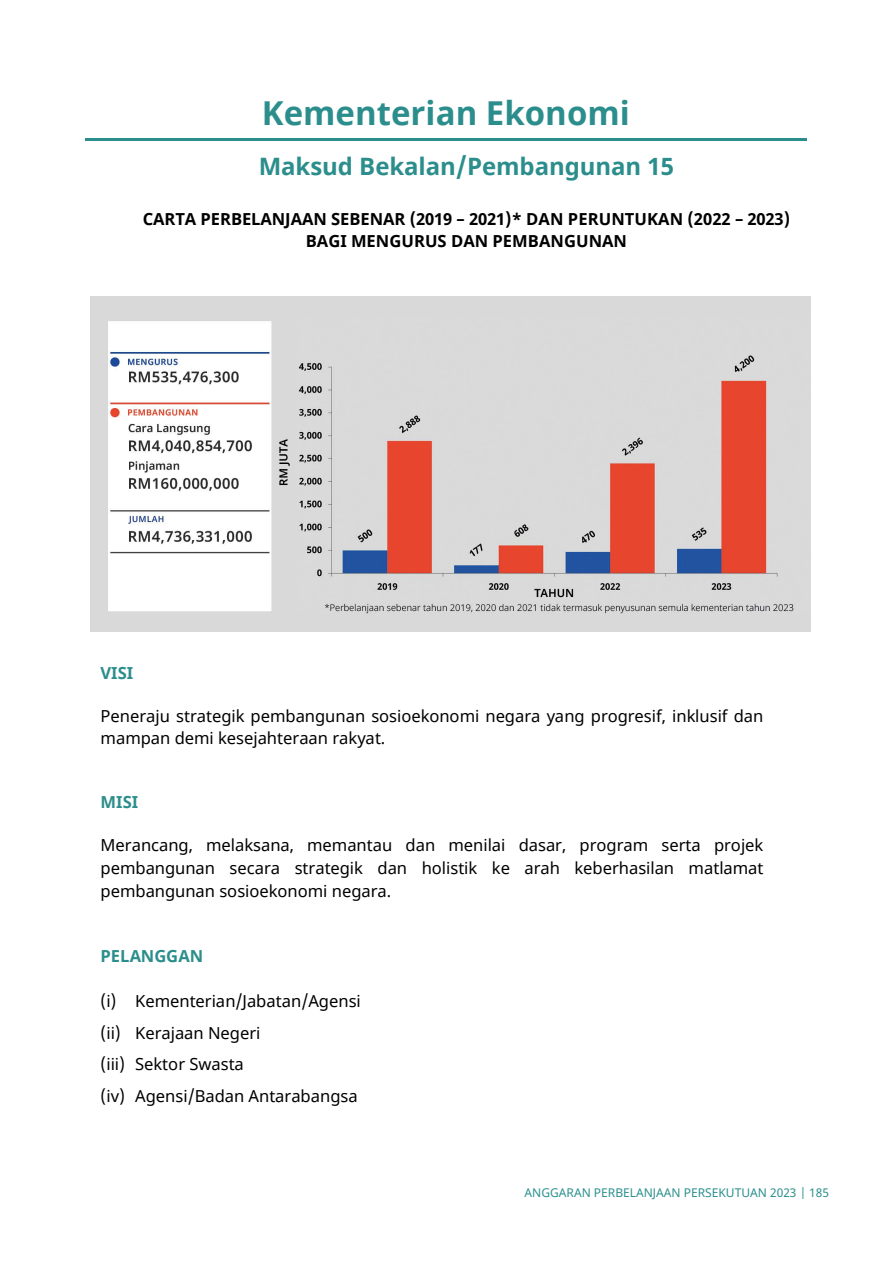
<style>
.page{position:relative;width:894px;height:1264px;background:#fff}
.page>*{position:absolute;margin:0;border:0;box-sizing:border-box;transform-origin:0 0}
.t1{font:700 33px "Noto Sans";color:#2c8e8c}
.t2{font:700 24px "Noto Sans";letter-spacing:-.005em;color:#2c8e8c}
.t3{font:16.5px/22.5px "Noto Sans";color:#000}
.t4{font:700 16.5px/22.5px "Noto Sans";color:#000;text-align:center}
.t5{font:700 16.5px "Noto Sans";color:#2c8e8c}
.t6{font:12px "Noto Sans";color:#2b8f8c}
</style>
<div class="page">
<hr style="left:85px;top:138px;width:721px;height:2px;background:#2c8e8c">
<img style="left:90px;top:296px;width:720px;height:335px">
<p class="t1" style="left:262px;top:89px;width:370px">Kementerian Ekonomi</p>
<p class="t2" style="left:258px;top:149px;width:417px">Maksud Bekalan/Pembangunan 15</p>
<p class="t4" style="left:143px;top:208px;width:648px">CARTA PERBELANJAAN SEBENAR (2019 – 2021)* DAN PERUNTUKAN (2022 – 2023)<br>BAGI MENGURUS DAN PEMBANGUNAN</p>
<h1 class="t5" style="left:100px;top:661px;width:34px">VISI</h1>
<p class="t3" style="left:100px;top:705px;width:664px">Peneraju strategik pembangunan sosioekonomi negara yang progresif, inklusif dan mampan demi kesejahteraan rakyat.</p>
<h1 class="t5" style="left:100px;top:790px;width:39px">MISI</h1>
<p class="t3" style="left:100px;top:834px;width:664px;text-align:justify">Merancang, melaksana, memantau dan menilai dasar, program serta projek pembangunan secara strategik dan holistik ke arah keberhasilan matlamat pembangunan sosioekonomi negara.</p>
<h1 class="t5" style="left:100px;top:944px;width:104px">PELANGGAN</h1>
<p class="t3" style="left:100px;top:990px;width:262px">(i) Kementerian/Jabatan/Agensi</p>
<p class="t3" style="left:100px;top:1021px;width:161px">(ii) Kerajaan Negeri</p>
<p class="t3" style="left:100px;top:1053px;width:145px">(iii) Sektor Swasta</p>
<p class="t3" style="left:100px;top:1084px;width:258px">(iv) Agensi/Badan Antarabangsa</p>
<p class="t6" style="left:524px;top:1184px;width:306px">ANGGARAN PERBELANJAAN PERSEKUTUAN 2023 | 185</p>
</div>
